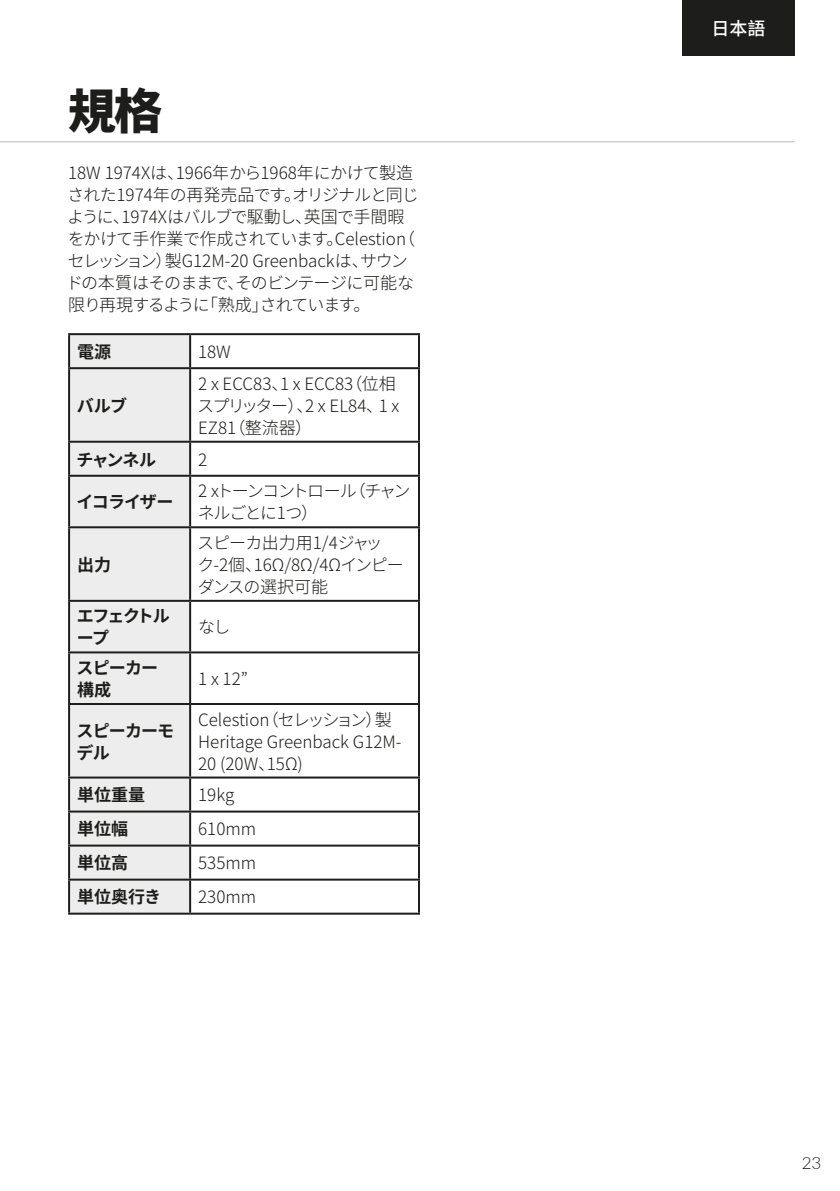
<style>
.page{position:relative;width:840px;height:1191px;background:#fff}
.page>*{position:absolute;margin:0;border:0;box-sizing:border-box;transform-origin:0 0}
.CN_H1_TOC{font:800 48px "Source Han Sans CN";color:#1d1d1b}
.t1{font:500 18px "Source Han Sans CN";color:#fff}
.CN_Body_Copy{font:300 17px/22px "Noto Sans CJ Kjp";letter-spacing:-.01em;color:#1d1d1b}
.CN_Body_Copy-2{font:700 17px/22px "Noto Sans CJ Kjp";letter-spacing:-.045em;color:#1d1d1b}
.CN_Body_Copy-3{font:300 17px/22px "Noto Sans CJ Kjp";letter-spacing:-.095em;color:#1d1d1b}
.CN_Body_Copy-4{font:700 17px/22px "Noto Sans CJ Kjp";letter-spacing:-.095em;color:#1d1d1b}
.t2{font:300 17px "Lato";color:#1d1d1b}
</style>
<div class="page">
<div style="left:681px;top:0;width:113px;height:55px;background:#1d1d1b"></div>
<hr style="left:0;top:141px;width:794px;height:1px;background:#b9b9bb">
<div style="left:70px;top:335px;width:119px;height:577px;background:#ededed"></div>
<hr style="left:68px;top:333px;width:122px;height:2px;background:#1d1d1b">
<hr style="left:68px;top:335px;width:2px;height:32px;background:#1d1d1b">
<hr style="left:190px;top:333px;width:230px;height:2px;background:#1d1d1b">
<hr style="left:189px;top:335px;width:2px;height:32px;background:#1d1d1b">
<hr style="left:418px;top:335px;width:2px;height:32px;background:#1d1d1b">
<hr style="left:68px;top:367px;width:122px;height:2px;background:#1d1d1b">
<hr style="left:68px;top:369px;width:2px;height:72px;background:#1d1d1b">
<hr style="left:190px;top:367px;width:230px;height:2px;background:#1d1d1b">
<hr style="left:189px;top:369px;width:2px;height:72px;background:#1d1d1b">
<hr style="left:418px;top:369px;width:2px;height:72px;background:#1d1d1b">
<hr style="left:68px;top:441px;width:122px;height:2px;background:#1d1d1b">
<hr style="left:68px;top:443px;width:2px;height:32px;background:#1d1d1b">
<hr style="left:190px;top:441px;width:230px;height:2px;background:#1d1d1b">
<hr style="left:189px;top:443px;width:2px;height:32px;background:#1d1d1b">
<hr style="left:418px;top:443px;width:2px;height:32px;background:#1d1d1b">
<hr style="left:68px;top:475px;width:122px;height:2px;background:#1d1d1b">
<hr style="left:68px;top:477px;width:2px;height:49px;background:#1d1d1b">
<hr style="left:190px;top:475px;width:230px;height:2px;background:#1d1d1b">
<hr style="left:189px;top:477px;width:2px;height:49px;background:#1d1d1b">
<hr style="left:418px;top:477px;width:2px;height:49px;background:#1d1d1b">
<hr style="left:68px;top:526px;width:122px;height:2px;background:#1d1d1b">
<hr style="left:68px;top:528px;width:2px;height:72px;background:#1d1d1b">
<hr style="left:190px;top:526px;width:230px;height:2px;background:#1d1d1b">
<hr style="left:189px;top:528px;width:2px;height:72px;background:#1d1d1b">
<hr style="left:418px;top:528px;width:2px;height:72px;background:#1d1d1b">
<hr style="left:68px;top:600px;width:122px;height:2px;background:#1d1d1b">
<hr style="left:68px;top:602px;width:2px;height:49px;background:#1d1d1b">
<hr style="left:190px;top:600px;width:230px;height:2px;background:#1d1d1b">
<hr style="left:189px;top:602px;width:2px;height:49px;background:#1d1d1b">
<hr style="left:418px;top:602px;width:2px;height:49px;background:#1d1d1b">
<hr style="left:68px;top:651px;width:122px;height:2px;background:#1d1d1b">
<hr style="left:68px;top:653px;width:2px;height:50px;background:#1d1d1b">
<hr style="left:190px;top:651px;width:230px;height:2px;background:#1d1d1b">
<hr style="left:189px;top:653px;width:2px;height:50px;background:#1d1d1b">
<hr style="left:418px;top:653px;width:2px;height:50px;background:#1d1d1b">
<hr style="left:68px;top:703px;width:122px;height:2px;background:#1d1d1b">
<hr style="left:68px;top:705px;width:2px;height:71px;background:#1d1d1b">
<hr style="left:190px;top:703px;width:230px;height:2px;background:#1d1d1b">
<hr style="left:189px;top:705px;width:2px;height:71px;background:#1d1d1b">
<hr style="left:418px;top:705px;width:2px;height:71px;background:#1d1d1b">
<hr style="left:68px;top:776px;width:122px;height:2px;background:#1d1d1b">
<hr style="left:68px;top:778px;width:2px;height:32px;background:#1d1d1b">
<hr style="left:190px;top:776px;width:230px;height:2px;background:#1d1d1b">
<hr style="left:189px;top:778px;width:2px;height:32px;background:#1d1d1b">
<hr style="left:418px;top:778px;width:2px;height:32px;background:#1d1d1b">
<hr style="left:68px;top:810px;width:122px;height:2px;background:#1d1d1b">
<hr style="left:68px;top:812px;width:2px;height:32px;background:#1d1d1b">
<hr style="left:190px;top:810px;width:230px;height:2px;background:#1d1d1b">
<hr style="left:189px;top:812px;width:2px;height:32px;background:#1d1d1b">
<hr style="left:418px;top:812px;width:2px;height:32px;background:#1d1d1b">
<hr style="left:68px;top:844px;width:122px;height:2px;background:#1d1d1b">
<hr style="left:68px;top:846px;width:2px;height:32px;background:#1d1d1b">
<hr style="left:190px;top:844px;width:230px;height:2px;background:#1d1d1b">
<hr style="left:189px;top:846px;width:2px;height:32px;background:#1d1d1b">
<hr style="left:418px;top:846px;width:2px;height:32px;background:#1d1d1b">
<hr style="left:68px;top:878px;width:122px;height:2px;background:#1d1d1b">
<hr style="left:68px;top:880px;width:2px;height:32px;background:#1d1d1b">
<hr style="left:190px;top:878px;width:230px;height:2px;background:#1d1d1b">
<hr style="left:189px;top:880px;width:2px;height:32px;background:#1d1d1b">
<hr style="left:418px;top:880px;width:2px;height:32px;background:#1d1d1b">
<hr style="left:68px;top:912px;width:122px;height:2px;background:#1d1d1b">
<hr style="left:190px;top:912px;width:230px;height:2px;background:#1d1d1b">
<p class="CN_H1_TOC" style="left:68px;top:84px;width:96px">規格</p>
<p class="CN_Body_Copy" style="left:66px;top:162px;width:354px">18W 1974Xは、1966年から1968年にかけて製造された1974年の再発売品です。オリジナルと同じように、1974Xはバルブで駆動し、英国で手間暇をかけて手作業で作成されています。Celestion（セレッション）製G12M-20 Greenbackは、サウンドの本質はそのままで、そのビンテージに可能な限り再現するように「熟成」されています。</p>
<p class="CN_Body_Copy-2" style="left:77px;top:341px;width:35px">電源</p>
<p class="CN_Body_Copy" style="left:198px;top:341px;width:34px">18W</p>
<p class="CN_Body_Copy-2" style="left:77px;top:395px;width:52px">バルブ</p>
<p class="CN_Body_Copy" style="left:197px;top:373px;width:203px">2 x ECC83、1 x ECC83（位相スプリッター）、2 x EL84、1 x<br>EZ81（整流器）</p>
<p class="CN_Body_Copy-2" style="left:76px;top:448px;width:81px">チャンネル</p>
<p class="CN_Body_Copy" style="left:198px;top:448px;width:11px">2</p>
<p class="CN_Body_Copy-2" style="left:77px;top:491px;width:98px">イコライザー</p>
<p class="CN_Body_Copy-3" style="left:198px;top:480px;width:214px">2 xトーンコントロール（チャンネルごとに1つ）</p>
<p class="CN_Body_Copy-2" style="left:77px;top:554px;width:35px">出力</p>
<p class="CN_Body_Copy" style="left:197px;top:532px;width:208px">スピーカ出力用1/4ジャック-2個、16Ω/8Ω/4Ωインピーダンスの選択可能</p>
<p class="CN_Body_Copy-4" style="left:77px;top:605px;width:94px">エフェクトループ</p>
<p class="CN_Body_Copy" style="left:198px;top:616px;width:34px">なし</p>
<p class="CN_Body_Copy-2" style="left:76px;top:657px;width:83px">スピーカー構成</p>
<p class="CN_Body_Copy" style="left:198px;top:668px;width:51px">1 x 12”</p>
<p class="CN_Body_Copy-2" style="left:76px;top:719px;width:99px">スピーカーモデル</p>
<p class="CN_Body_Copy" style="left:198px;top:708px;width:205px">Celestion（セレッション）製<br>Heritage Greenback G12M-<br>20 (20W、15Ω)</p>
<p class="CN_Body_Copy-2" style="left:77px;top:784px;width:69px">単位重量</p>
<p class="CN_Body_Copy" style="left:198px;top:784px;width:38px">19kg</p>
<p class="CN_Body_Copy-2" style="left:77px;top:818px;width:52px">単位幅</p>
<p class="CN_Body_Copy" style="left:198px;top:818px;width:60px">610mm</p>
<p class="CN_Body_Copy-2" style="left:77px;top:852px;width:52px">単位高</p>
<p class="CN_Body_Copy" style="left:198px;top:852px;width:60px">535mm</p>
<p class="CN_Body_Copy-2" style="left:77px;top:886px;width:85px">単位奥行き</p>
<p class="CN_Body_Copy" style="left:198px;top:886px;width:60px">230mm</p>
<p class="t1" style="left:711px;top:18px;width:55px">日本語</p>
<p class="t2" style="left:801px;top:1151px;width:21px">23</p>
</div>
